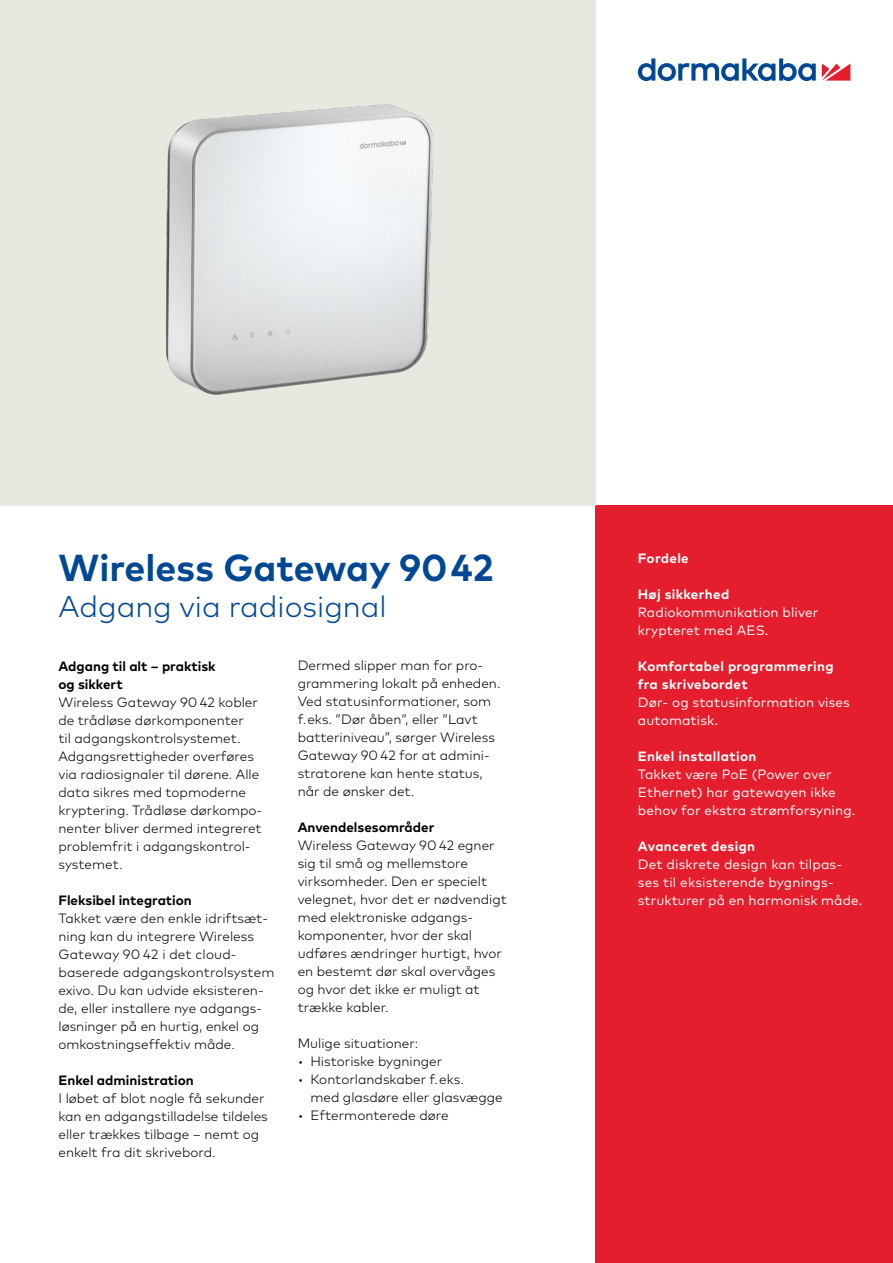
<style>
.page{position:relative;width:893px;height:1263px;background:#fff}
.page>*{position:absolute;margin:0;border:0;box-sizing:border-box;transform-origin:0 0}
.t1{font:700 37.5px "Mark Pro";color:#004893}
.t2{font:300 30px "Mark Pro";color:#004893}
.t3{font:300 13.5px/18px "Mark Pro";color:#000}
.t4{font:13.5px/18px "Mark Pro";letter-spacing:.01em;color:#fff}
.t5{font:700 13.5px/18px "Mark Pro";letter-spacing:.025em;color:#fff}
.t6{font:700 13.5px/18px "Mark Pro";color:#000}
</style>
<div class="page">
<svg style="left:822px;top:64px;width:28px;height:17px"></svg>
<svg style="left:638px;top:58px;width:178px;height:23px"></svg>
<div style="left:595px;top:505px;width:298px;height:758px;background:#e51e2d"></div>
<div style="left:0;top:0;width:595px;height:505px;background:#e9e8e0"></div>
<img style="left:166px;top:104px;width:267px;height:291px">
<h1 class="t1" style="left:58px;top:539px;width:437px">Wireless Gateway 90 42</h1>
<h2 class="t2" style="left:58px;top:583px;width:330px">Adgang via radiosignal</h2>
<p class="t6" style="left:58px;top:656px;width:159px">Adgang til alt – praktisk og sikkert</p>
<p class="t3" style="left:58px;top:692px;width:205px">Wireless Gateway 90 42 kobler de trådløse dørkomponenter<br>til adgangskontrolsystemet.<br>Adgangsrettigheder overføres via radiosignaler til dørene. Alle data sikres med topmoderne kryptering. Trådløse dørkompo&shy;nenter bliver dermed integreret problemfrit i adgangskontrol&shy;systemet.</p>
<p class="t6" style="left:58px;top:890px;width:135px">Fleksibel integration</p>
<p class="t3" style="left:58px;top:908px;width:218px">Takket være den enkle idriftsæt&shy;ning kan du integrere Wireless<br>Gateway 90 42 i det cloud&shy;baserede adgangskontrolsystem exivo. Du kan udvide eksisteren&shy;de, eller installere nye adgangs&shy;løsninger på en hurtig, enkel og omkostningseffektiv måde.</p>
<p class="t6" style="left:58px;top:1069px;width:137px">Enkel administration</p>
<p class="t3" style="left:58px;top:1088px;width:211px">I løbet af blot nogle få sekunder kan en adgangstilladelse tildeles eller trækkes tilbage – nemt og enkelt fra dit skrivebord.</p>
<p class="t3" style="left:298px;top:656px;width:204px">Dermed slipper man for pro&shy;grammering lokalt på enheden.<br>Ved statusinformationer, som f. eks. ”Dør åben”, eller ”Lavt batteriniveau”, sørger Wireless<br>Gateway 90 42 for at admini&shy;stratorene kan hente status, når de ønsker det.</p>
<p class="t6" style="left:298px;top:817px;width:138px">Anvendelsesområder</p>
<p class="t3" style="left:298px;top:836px;width:211px">Wireless Gateway 90 42 egner sig til små og mellemstore virksomheder. Den er specielt velegnet, hvor det er nødvendigt med elektroniske adgangs&shy;komponenter, hvor der skal udføres ændringer hurtigt, hvor en bestemt dør skal overvåges og hvor det ikke er muligt at trække kabler.</p>
<p class="t3" style="left:298px;top:1033px;width:122px">Mulige situationer:</p>
<p class="t3" style="left:298px;top:1051px;width:146px">• Historiske bygninger</p>
<p class="t3" style="left:310px;top:1069px;width:194px;text-indent:-13px">• Kontorlandskaber f. eks.<br>med glasdøre eller glasvægge</p>
<p class="t3" style="left:298px;top:1105px;width:152px">• Eftermonterede døre</p>
<p class="t5" style="left:638px;top:548px;width:52px">Fordele</p>
<p class="t5" style="left:638px;top:584px;width:93px">Høj sikkerhed</p>
<p class="t4" style="left:638px;top:602px;width:182px">Radiokommunikation bliver krypteret med AES.</p>
<p class="t5" style="left:638px;top:656px;width:197px">Komfortabel programmering fra skrivebordet</p>
<p class="t4" style="left:638px;top:692px;width:214px">Dør- og statusinformation vises automatisk.</p>
<p class="t5" style="left:638px;top:746px;width:120px">Enkel installation</p>
<p class="t4" style="left:638px;top:764px;width:219px">Takket være PoE (Power over<br>Ethernet) har gatewayen ikke behov for ekstra strømforsyning.</p>
<p class="t5" style="left:638px;top:836px;width:119px">Avanceret design</p>
<p class="t4" style="left:638px;top:854px;width:226px">Det diskrete design kan tilpas&shy;ses til eksisterende bygnings&shy;strukturer på en harmonisk måde.</p>
</div>
